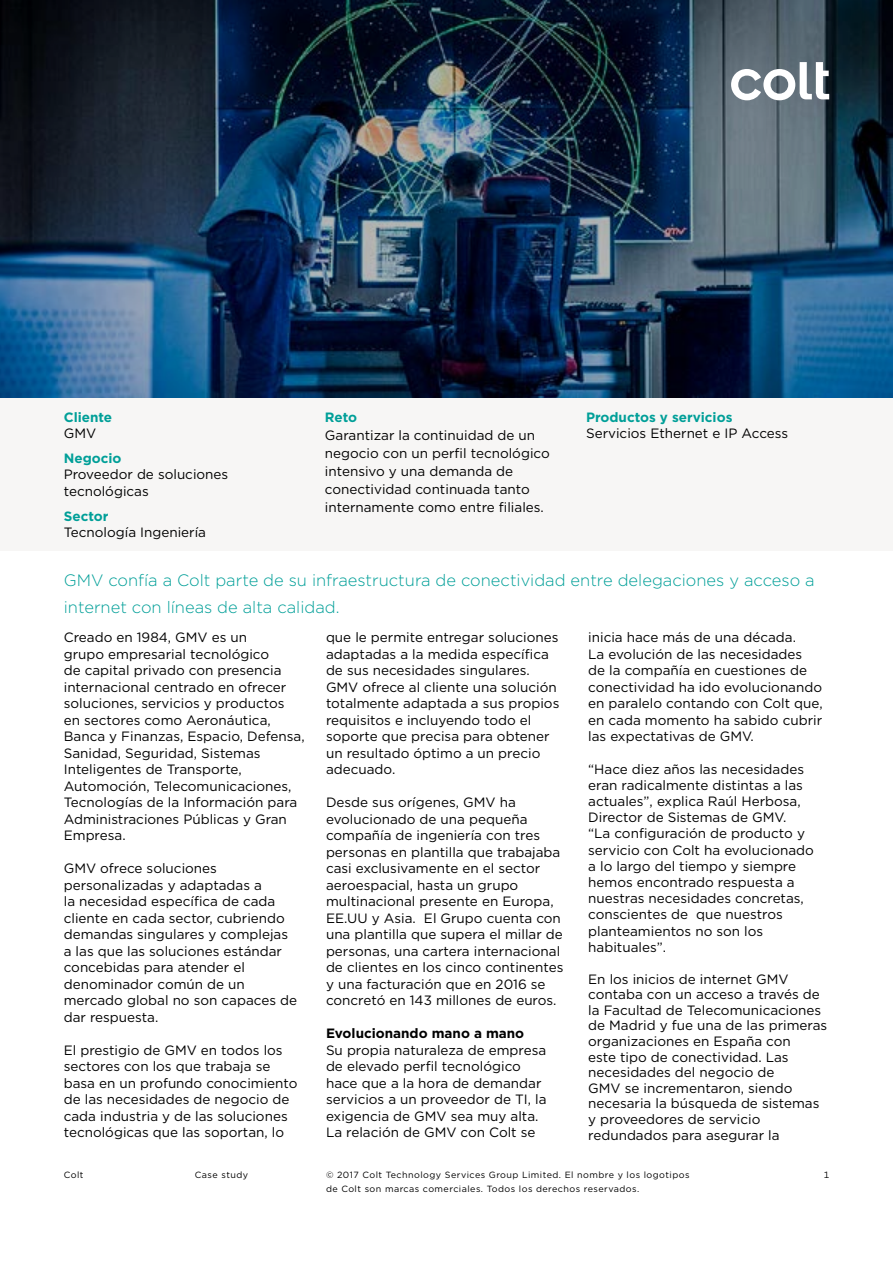
<style>
.page{position:relative;width:893px;height:1263px;background:#fff}
.page>*{position:absolute;margin:0;border:0;box-sizing:border-box;transform-origin:0 0}
.t1{font:300 16.5px/27px "Gotham";color:#009f98}
.t2{font:13.5px/16.5px "Gotham";color:#000}
.t3{font:700 13.5px "Gotham";color:#009f98}
.t4{font:700 13.5px "Gotham";color:#000}
.t5{font:9px "Gotham";letter-spacing:.05em;color:#000}
</style>
<div class="page">
<div style="left:0;top:397px;width:893px;height:153px;background:#f7f6f5"></div>
<img style="left:0;top:0;width:893px;height:397px">
<svg style="left:731px;top:62px;width:98px;height:38px"></svg>
<p class="t3" style="left:64px;top:408px;width:50px">Cliente</p>
<p class="t2" style="left:64px;top:425px;width:34px">GMV</p>
<p class="t3" style="left:64px;top:449px;width:59px">Negocio</p>
<p class="t2" style="left:64px;top:466px;width:166px">Proveedor de soluciones tecnológicas</p>
<p class="t3" style="left:64px;top:507px;width:46px">Sector</p>
<p class="t2" style="left:64px;top:524px;width:144px">Tecnología Ingeniería</p>
<p class="t3" style="left:325px;top:408px;width:34px">Reto</p>
<p class="t2" style="left:325px;top:426px;width:226px;line-height:18px">Garantizar la continuidad de un negocio con un perfil tecnológico intensivo y una demanda de conectividad continuada tanto internamente como entre filiales.</p>
<p class="t3" style="left:586px;top:408px;width:148px">Productos y servicios</p>
<p class="t2" style="left:586px;top:425px;width:204px">Servicios Ethernet e IP Access</p>
<p class="t1" style="left:64px;top:566px;width:752px">GMV confía a Colt parte de su infraestructura de conectividad entre delegaciones y acceso a internet con líneas de alta calidad.</p>
<p class="t2" style="left:64px;top:629px;width:242px">Creado en 1984, GMV es un<br>grupo empresarial tecnológico<br>de capital privado con presencia internacional centrado en ofrecer soluciones, servicios y productos<br>en sectores como Aeronáutica,<br>Banca y Finanzas, Espacio, Defensa,<br>Sanidad, Seguridad, Sistemas<br>Inteligentes de Transporte,<br>Automoción, Telecomunicaciones,<br>Tecnologías de la Información para<br>Administraciones Públicas y Gran<br>Empresa.</p>
<p class="t2" style="left:64px;top:860px;width:235px">GMV ofrece soluciones personalizadas y adaptadas a<br>la necesidad específica de cada cliente en cada sector, cubriendo demandas singulares y complejas a las que las soluciones estándar concebidas para atender el denominador común de un mercado global no son capaces de dar respuesta.</p>
<p class="t2" style="left:64px;top:1041px;width:235px">El prestigio de GMV en todos los sectores con los que trabaja se basa en un profundo conocimiento de las necesidades de negocio de cada industria y de las soluciones tecnológicas que las soportan, lo</p>
<p class="t5" style="left:64px;top:1169px;width:21px">Colt</p>
<p class="t5" style="left:195px;top:1169px;width:55px">Case study</p>
<p class="t2" style="left:326px;top:629px;width:235px">que le permite entregar soluciones adaptadas a la medida específica de sus necesidades singulares.<br>GMV ofrece al cliente una solución totalmente adaptada a sus propios requisitos e incluyendo todo el soporte que precisa para obtener un resultado óptimo a un precio adecuado.</p>
<p class="t2" style="left:326px;top:794px;width:239px">Desde sus orígenes, GMV ha evolucionado de una pequeña compañía de ingeniería con tres personas en plantilla que trabajaba casi exclusivamente en el sector aeroespacial, hasta un grupo multinacional presente en Europa,<br>EE.UU y Asia. El Grupo cuenta con una plantilla que supera el millar de personas, una cartera internacional de clientes en los cinco continentes y una facturación que en 2016 se concretó en 143 millones de euros.</p>
<p class="t4" style="left:326px;top:1024px;width:200px">Evolucionando mano a mano</p>
<p class="t2" style="left:326px;top:1041px;width:222px">Su propia naturaleza de empresa de elevado perfil tecnológico hace que a la hora de demandar servicios a un proveedor de TI, la exigencia de GMV sea muy alta.<br>La relación de GMV con Colt se</p>
<p class="t2" style="left:588px;top:629px;width:236px">inicia hace más de una década.<br>La evolución de las necesidades<br>de la compañía en cuestiones de conectividad ha ido evolucionando en paralelo contando con Colt que, en cada momento ha sabido cubrir las expectativas de GMV.</p>
<p class="t2" style="left:588px;top:760px;width:227px">“Hace diez años las necesidades eran radicalmente distintas a las actuales”, explica Raúl Herbosa,<br>Director de Sistemas de GMV.<br>“La configuración de producto y servicio con Colt ha evolucionado a lo largo del tiempo y siempre hemos encontrado respuesta a nuestras necesidades concretas, conscientes de que nuestros planteamientos no son los habituales”.</p>
<p class="t2" style="left:588px;top:971px;width:240px;line-height:15.6px">En los inicios de internet GMV contaba con un acceso a través de la Facultad de Telecomunicaciones de Madrid y fue una de las primeras organizaciones en España con<br>este tipo de conectividad. Las necesidades del negocio de<br>GMV se incrementaron, siendo necesaria la búsqueda de sistemas y proveedores de servicio redundados para asegurar la</p>
<p class="t5" style="left:326px;top:1169px;width:365px">© 2017 Colt Technology Services Group Limited. El nombre y los logotipos</p>
<p class="t5" style="left:824px;top:1169px;width:7px">1</p>
<p class="t5" style="left:326px;top:1183px;width:315px">de Colt son marcas comerciales. Todos los derechos reservados.</p>
</div>
